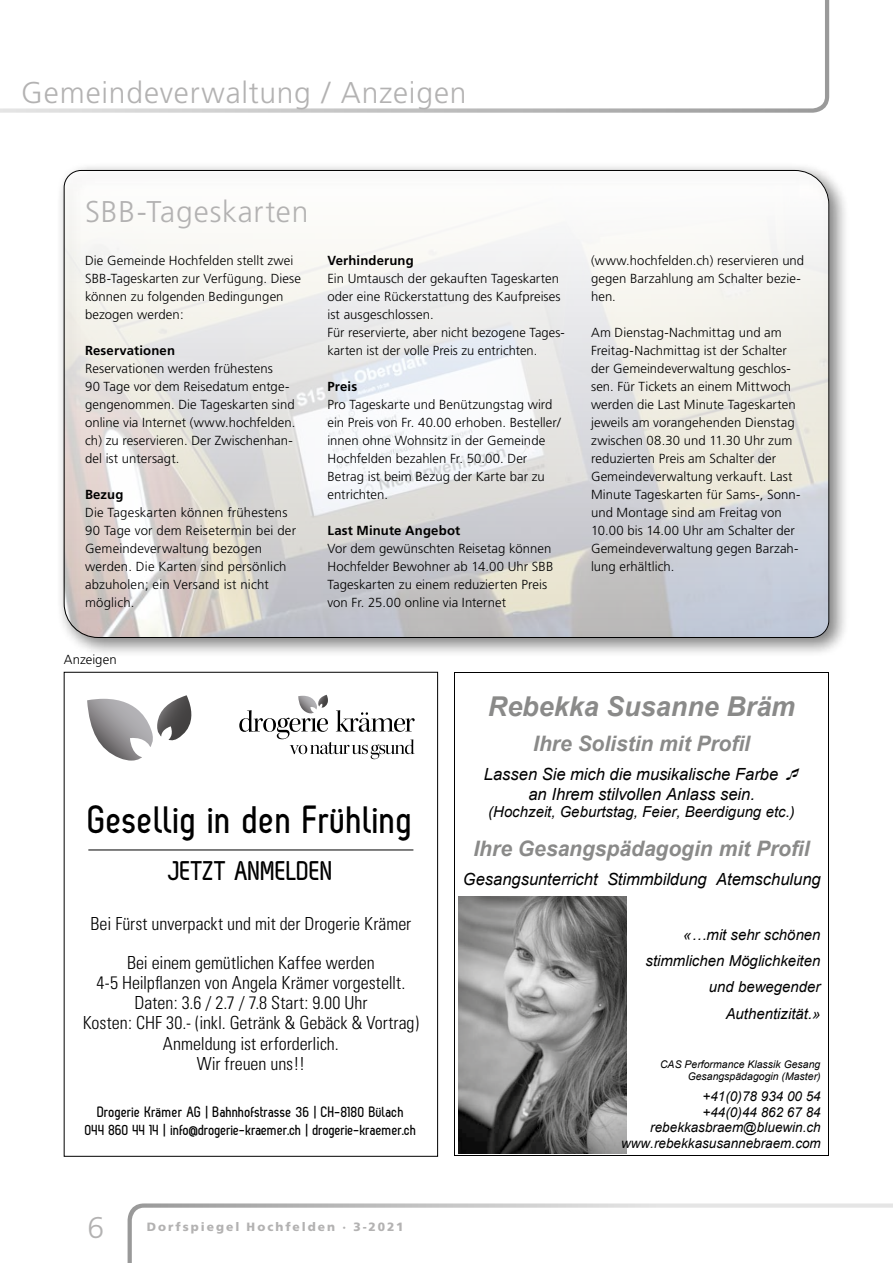
<style>
.page{position:relative;width:893px;height:1263px;background:#fff}
.page>*{position:absolute;margin:0;border:0;box-sizing:border-box;transform-origin:0 0}
.t1{font:700 39.3px "Zag";letter-spacing:.01em;color:#000}
.t2{font:300 30px "Frutiger";letter-spacing:.025em;color:#b3b2b2}
.t3{font:300 30px "Frutiger CE";color:#b3b2b2}
.t4{font:italic 700 27.3px "Arial";color:#8a8a89}
.t5{font:700 27px "Zag";letter-spacing:-.01em;color:#000}
.t6{font:italic 700 21.3px "Arial";color:#8a8a89}
.t7{font:300 condensed 18px/20.2px "Univers";letter-spacing:-.005em;color:#000;text-align:center}
.t8{font:italic 16.8px/19.4px "Arial";color:#000}
.t9{font:italic 15.15px/26.2px "Arial";color:#000;text-align:right}
.t10{font:700 15px/18px "Zag";color:#000;text-align:center}
.t11{font:italic 13.65px/15.8px "Arial";letter-spacing:.005em;color:#000;text-align:right}
.t12{font:300 13.2px/18px "Frutiger";letter-spacing:.005em;color:#000}
.t13{font:700 13.2px "Frutiger";letter-spacing:.01em;color:#000}
.t14{font:900 12px "Frutiger";letter-spacing:.165em;color:#b3b2b2}
.t15{font:italic 10.5px/12.1px "Arial";color:#000;text-align:right}
</style>
<div class="page">
<svg style="left:0;top:0;width:829px;height:113px"></svg>
<svg style="left:128px;top:1203px;width:765px;height:60px"></svg>
<div style="left:55px;top:162px;width:794px;height:496px;background:#000;opacity:.5"></div>
<svg style="left:63px;top:170px;width:767px;height:468px"></svg>
<img style="left:459px;top:897px;width:168px;height:257px">
<hr style="left:455px;top:672px;width:373px;height:1px;background:#000">
<hr style="left:454px;top:673px;width:1px;height:224px;background:#000">
<hr style="left:828px;top:673px;width:1px;height:224px;background:#000">
<hr style="left:454px;top:897px;width:1px;height:258px;background:#000">
<hr style="left:455px;top:1155px;width:373px;height:1px;background:#000">
<hr style="left:828px;top:897px;width:1px;height:258px;background:#000">
<hr style="left:88px;top:849px;width:325px;height:1px;background:#000">
<svg style="left:239px;top:695px;width:176px;height:64px"></svg>
<svg style="left:87px;top:695px;width:105px;height:65px"></svg>
<h2 class="t2" style="left:21px;top:75px;width:447px">Gemeindeverwaltung / Anzeigen</h2>
<h2 class="t2" style="left:85px;top:195px;width:225px">SBB-Tageskarten</h2>
<p class="t12" style="left:85px;top:252px;width:218px">Die Gemeinde Hochfelden stellt zwei<br>SBB-Tageskarten zur Verfügung. Diese können zu folgenden Bedingungen bezogen werden:</p>
<p class="t13" style="left:85px;top:343px;width:92px">Reservationen</p>
<p class="t12" style="left:85px;top:360px;width:212px">Reservationen werden frühestens<br>90 Tage vor dem Reisedatum entge&shy;gengenommen. Die Tageskarten sind online via Internet (www.hochfelden. ch) zu reservieren. Der Zwischenhan&shy;del ist untersagt.</p>
<p class="t13" style="left:85px;top:487px;width:40px">Bezug</p>
<p class="t12" style="left:85px;top:504px;width:213px">Die Tageskarten können frühestens<br>90 Tage vor dem Reisetermin bei der<br>Gemeindeverwaltung bezogen werden. Die Karten sind persönlich abzuholen; ein Versand ist nicht möglich.</p>
<p class="t12" style="left:64px;top:650px;width:54px">Anzeigen</p>
<p class="t13" style="left:327px;top:253px;width:88px">Verhinderung</p>
<p class="t12" style="left:327px;top:270px;width:239px">Ein Umtausch der gekauften Tageskarten oder eine Rückerstattung des Kaufpreises ist ausgeschlossen.<br>Für reservierte, aber nicht bezogene Tages&shy;karten ist der volle Preis zu entrichten.</p>
<p class="t13" style="left:327px;top:379px;width:31px">Preis</p>
<p class="t12" style="left:327px;top:396px;width:235px">Pro Tageskarte und Benützungstag wird ein Preis von Fr. 40.00 erhoben. Besteller/ innen ohne Wohnsitz in der Gemeinde Hochfelden bezahlen Fr. 50.00. Der Betrag ist beim Bezug der Karte bar zu entrichten.</p>
<p class="t13" style="left:327px;top:523px;width:134px">Last Minute Angebot</p>
<p class="t12" style="left:327px;top:540px;width:227px">Vor dem gewünschten Reisetag können Hochfelder Bewohner ab 14.00 Uhr SBB Tageskarten zu einem reduzierten Preis von Fr. 25.00 online via Internet</p>
<p class="t12" style="left:591px;top:252px;width:215px">(www.hochfelden.ch) reservieren und gegen Barzahlung am Schalter bezie&shy;hen.</p>
<p class="t12" style="left:591px;top:324px;width:211px">Am Dienstag-Nachmittag und am Freitag-Nachmittag ist der Schalter der Gemeindeverwaltung geschlos&shy;sen. Für Tickets an einem Mittwoch werden die Last Minute Tageskarten jeweils am vorangehenden Dienstag zwischen 08.30 und 11.30 Uhr zum reduzierten Preis am Schalter der Gemeindeverwaltung verkauft. Last Minute Tageskarten für Sams-, Sonn&shy;und Montage sind am Freitag von 10.00 bis 14.00 Uhr am Schalter der Gemeindeverwaltung gegen Barzah&shy;lung erhältlich.</p>
<h1 class="t1" style="left:88px;top:798px;width:327px">Gesellig in den Frühling</h1>
<h3 class="t5" style="left:168px;top:856px;width:167px">JETZT ANMELDEN</h3>
<h3 class="t7" style="left:91px;top:905px;width:322px;line-height:38.2px">Bei Fürst unverpackt und mit der Drogerie Krämer<br>Bei einem gemütlichen Kaffee werden</h3>
<h3 class="t7" style="left:83px;top:972px;width:338px">4-5 Heilpflanzen von Angela Krämer vorgestellt.<br>Daten: 3.6 / 2.7 / 7.8 Start: 9.00 Uhr<br>Kosten: CHF 30.- (inkl. Getränk &amp; Gebäck &amp; Vortrag)<br>Anmeldung ist erforderlich.<br>Wir freuen uns!!</h3>
<p class="t10" style="left:85px;top:1103px;width:333px">Drogerie Krämer AG | Bahnhofstrasse 36 | CH-8180 Bülach<br>044 860 44 14 | info@drogerie-kraemer.ch | drogerie-kraemer.ch</p>
<h2 class="t3" style="left:87px;top:1210px;width:18px">6</h2>
<p class="t14" style="left:147px;top:1219px;width:258px">Dorfspiegel Hochfelden · 3-2021</p>
<h3 class="t4" style="left:488px;top:689px;width:309px">Rebekka Susanne Bräm</h3>
<h3 class="t6" style="left:533px;top:730px;width:218px">Ihre Solistin mit Profil</h3>
<p class="t8" style="left:528px;top:765px;width:252px;text-indent:-44px">Lassen Sie mich die musikalische Farbe an Ihrem stilvollen Anlass sein.</p>
<p class="t9" style="left:488px;top:799px;width:308px">(Hochzeit, Geburtstag, Feier, Beerdigung etc.)</p>
<h3 class="t6" style="left:473px;top:834px;width:338px">Ihre Gesangspädagogin mit Profil</h3>
<p class="t8" style="left:463px;top:870px;width:359px">Gesangsunterricht Stimmbildung Atemschulung</p>
<p class="t9" style="left:645px;top:921px;width:177px">«…mit sehr schönen stimmlichen Möglichkeiten und bewegender<br>Authentizität.»</p>
<p class="t15" style="left:660px;top:1058px;width:162px">CAS Performance Klassik Gesang<br>Gesangspädagogin (Master)</p>
<p class="t11" style="left:621px;top:1088px;width:201px">+41(0)78 934 00 54<br>+44(0)44 862 67 84 rebekkasbraem@bluewin.ch www.rebekkasusannebraem.com</p>
</div>
